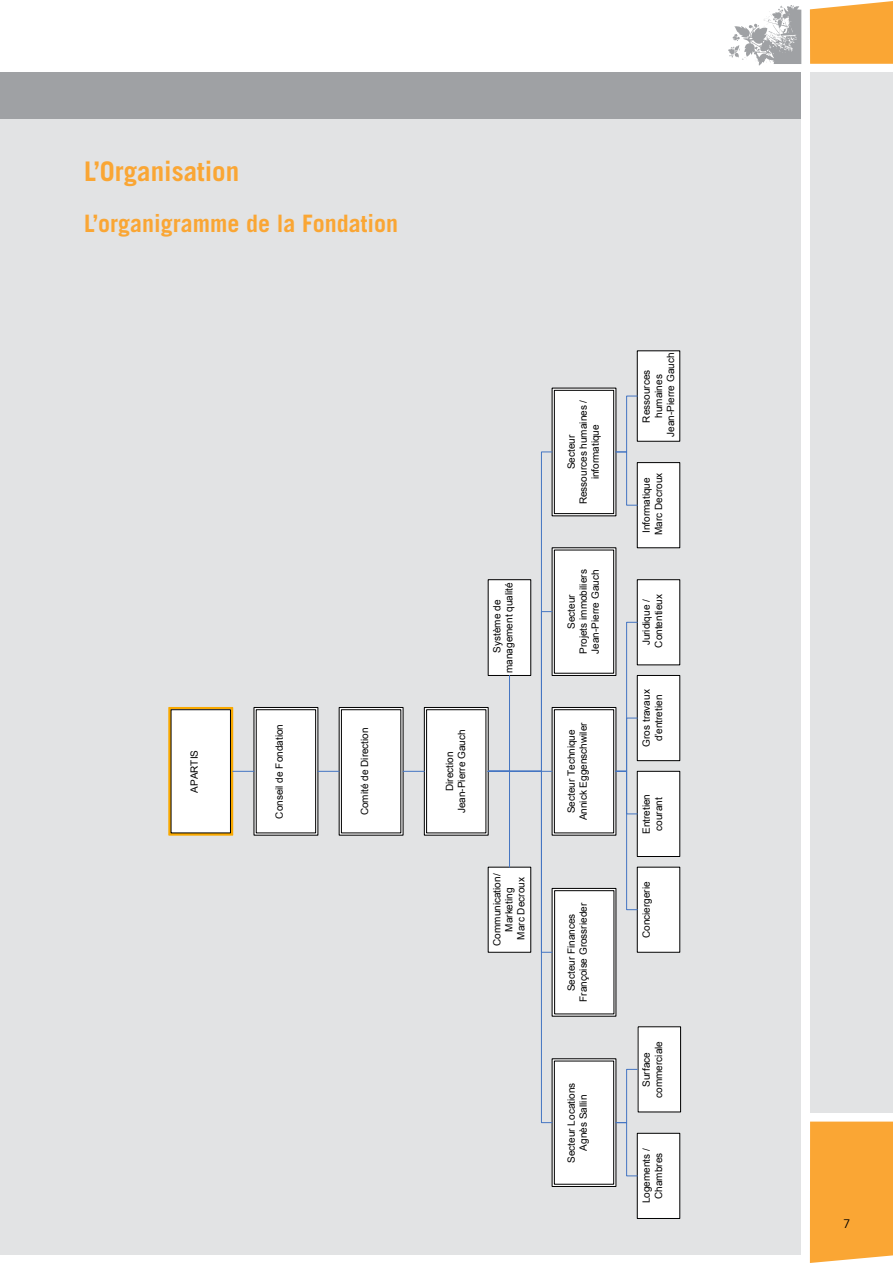
<style>
.page{position:relative;width:893px;height:1263px;background:#fff}
.page>*{position:absolute;margin:0;border:0;box-sizing:border-box;transform-origin:0 0}
.t1{font:700 27px "Trade Gothic LT Std";color:#faa634}
.t2{font:700 24px "Trade Gothic LT Std";color:#faa634}
.t3{font:12px "Trade Gothic LT Std";color:#000}
.t4{font:10.05px/12px "Arial";color:#000;text-align:center}
</style>
<div class="page">
<div style="left:0;top:72px;width:801px;height:1182px;background:#e2e3e4"></div>
<div style="left:0;top:72px;width:801px;height:47px;background:#9fa1a4"></div>
<div style="left:810px;top:72px;width:83px;height:1041px;background:#e2e3e4"></div>
<svg style="left:810px;top:1px;width:83px;height:63px;background:#faac42"></svg>
<svg style="left:728px;top:5px;width:73px;height:61px"></svg>
<div style="left:810px;top:1121px;width:83px;height:142px;background:#faa634"></div>
<div style="left:169px;top:707px;width:64px;height:128px;border:1px solid #f9a900"></div>
<div style="left:171px;top:710px;width:59px;height:123px;background:#fff"></div>
<div style="left:171px;top:709px;width:60px;height:124px;border:1px solid #000"></div>
<div style="left:254px;top:707px;width:64px;height:128px;background:#fff"></div>
<div style="left:256px;top:709px;width:60px;height:124px;border:1px solid #000"></div>
<div style="left:339px;top:707px;width:64px;height:128px;background:#fff"></div>
<div style="left:341px;top:709px;width:60px;height:124px;border:1px solid #000"></div>
<svg style="left:233px;top:771px;width:21px;height:1px"></svg>
<svg style="left:318px;top:771px;width:21px;height:1px"></svg>
<div style="left:424px;top:707px;width:64px;height:128px;background:#fff"></div>
<div style="left:424px;top:707px;width:65px;height:129px;border:1px solid #000"></div>
<div style="left:426px;top:709px;width:60px;height:124px;border:1px solid #000"></div>
<svg style="left:403px;top:771px;width:21px;height:1px"></svg>
<div style="left:552px;top:1059px;width:64px;height:127px;background:#fff"></div>
<div style="left:554px;top:1060px;width:60px;height:125px;border:1px solid #000"></div>
<div style="left:552px;top:707px;width:64px;height:128px;background:#fff"></div>
<div style="left:554px;top:709px;width:60px;height:124px;border:1px solid #000"></div>
<div style="left:552px;top:888px;width:64px;height:128px;background:#fff"></div>
<div style="left:554px;top:890px;width:60px;height:124px;border:1px solid #000"></div>
<div style="left:552px;top:548px;width:64px;height:127px;background:#fff"></div>
<div style="left:554px;top:550px;width:60px;height:124px;border:1px solid #000"></div>
<div style="left:552px;top:388px;width:64px;height:128px;background:#fff"></div>
<div style="left:554px;top:390px;width:60px;height:124px;border:1px solid #000"></div>
<div style="left:637px;top:771px;width:43px;height:85px;background:#fff"></div>
<div style="left:637px;top:771px;width:43px;height:86px;border:1px solid #000"></div>
<div style="left:637px;top:675px;width:43px;height:86px;background:#fff"></div>
<div style="left:637px;top:675px;width:43px;height:86px;border:1px solid #000"></div>
<div style="left:637px;top:463px;width:43px;height:85px;background:#fff"></div>
<div style="left:637px;top:462px;width:43px;height:86px;border:1px solid #000"></div>
<div style="left:637px;top:351px;width:43px;height:90px;background:#fff"></div>
<div style="left:637px;top:350px;width:43px;height:92px;border:1px solid #000"></div>
<div style="left:637px;top:1133px;width:43px;height:85px;background:#fff"></div>
<div style="left:637px;top:1133px;width:43px;height:86px;border:1px solid #000"></div>
<div style="left:637px;top:1027px;width:43px;height:85px;background:#fff"></div>
<div style="left:638px;top:1026px;width:43px;height:86px;border:1px solid #000"></div>
<div style="left:637px;top:580px;width:43px;height:85px;background:#fff"></div>
<div style="left:637px;top:579px;width:43px;height:86px;border:1px solid #000"></div>
<svg style="left:615px;top:1068px;width:23px;height:109px"></svg>
<svg style="left:615px;top:395px;width:23px;height:111px"></svg>
<svg style="left:487px;top:451px;width:66px;height:672px"></svg>
<div style="left:637px;top:867px;width:43px;height:85px;background:#fff"></div>
<div style="left:637px;top:867px;width:43px;height:86px;border:1px solid #000"></div>
<svg style="left:615px;top:621px;width:23px;height:289px"></svg>
<h1 class="t1" style="left:84px;top:155px;width:157px">L’Organisation</h1>
<h2 class="t2" style="left:84px;top:209px;width:315px">L’organigramme de la Fondation</h2>
<p class="t4" style="left:188px;top:793px;width:44px;rotate:-90deg">APARTIS</p>
<p class="t4" style="left:273px;top:819px;width:96px;rotate:-90deg">Conseil de Fondation</p>
<p class="t4" style="left:359px;top:815px;width:89px;rotate:-90deg">Comité de Direction</p>
<p class="t4" style="left:444px;top:813px;width:85px;rotate:-90deg">Direction<br>Jean-Pierre Gauch</p>
<p class="t4" style="left:491px;top:673px;width:92px;rotate:-90deg">Système de management qualité</p>
<p class="t4" style="left:491px;top:946px;width:74px;rotate:-90deg">Communication/<br>Marketing<br>Marc Decroux</p>
<p class="t4" style="left:565px;top:504px;width:106px;rotate:-90deg">Secteur<br>Ressources humaines / informatique</p>
<p class="t4" style="left:565px;top:654px;width:86px;rotate:-90deg">Secteur<br>Projets immobiliers<br>Jean-Pierre Gauch</p>
<p class="t4" style="left:565px;top:820px;width:99px;rotate:-90deg">Secteur Technique<br>Annick Eggenschwiler</p>
<p class="t4" style="left:565px;top:1002px;width:100px;rotate:-90deg">Secteur Finances<br>Françoise Grossrieder</p>
<p class="t4" style="left:565px;top:1163px;width:82px;rotate:-90deg">Secteur Locations<br>Agnès Sallin</p>
<p class="t4" style="left:641px;top:437px;width:86px;rotate:-90deg">Ressources humaines<br>Jean-Pierre Gauch</p>
<p class="t4" style="left:641px;top:535px;width:64px;text-align:left;rotate:-90deg">Informatique<br>Marc Decroux</p>
<p class="t4" style="left:641px;top:648px;width:55px;text-align:left;rotate:-90deg">Juridique /<br>Contentieux</p>
<p class="t4" style="left:641px;top:747px;width:59px;rotate:-90deg">Gros travaux d’entretien</p>
<p class="t4" style="left:641px;top:834px;width:41px;rotate:-90deg">Entretien courant</p>
<p class="t4" style="left:641px;top:938px;width:58px;rotate:-90deg">Conciergerie</p>
<p class="t4" style="left:641px;top:1098px;width:58px;rotate:-90deg">Surface commerciale</p>
<p class="t4" style="left:641px;top:1203px;width:57px;rotate:-90deg">Logements /<br>Chambres</p>
<p class="t3" style="left:843px;top:1217px;width:9px">7</p>
</div>
